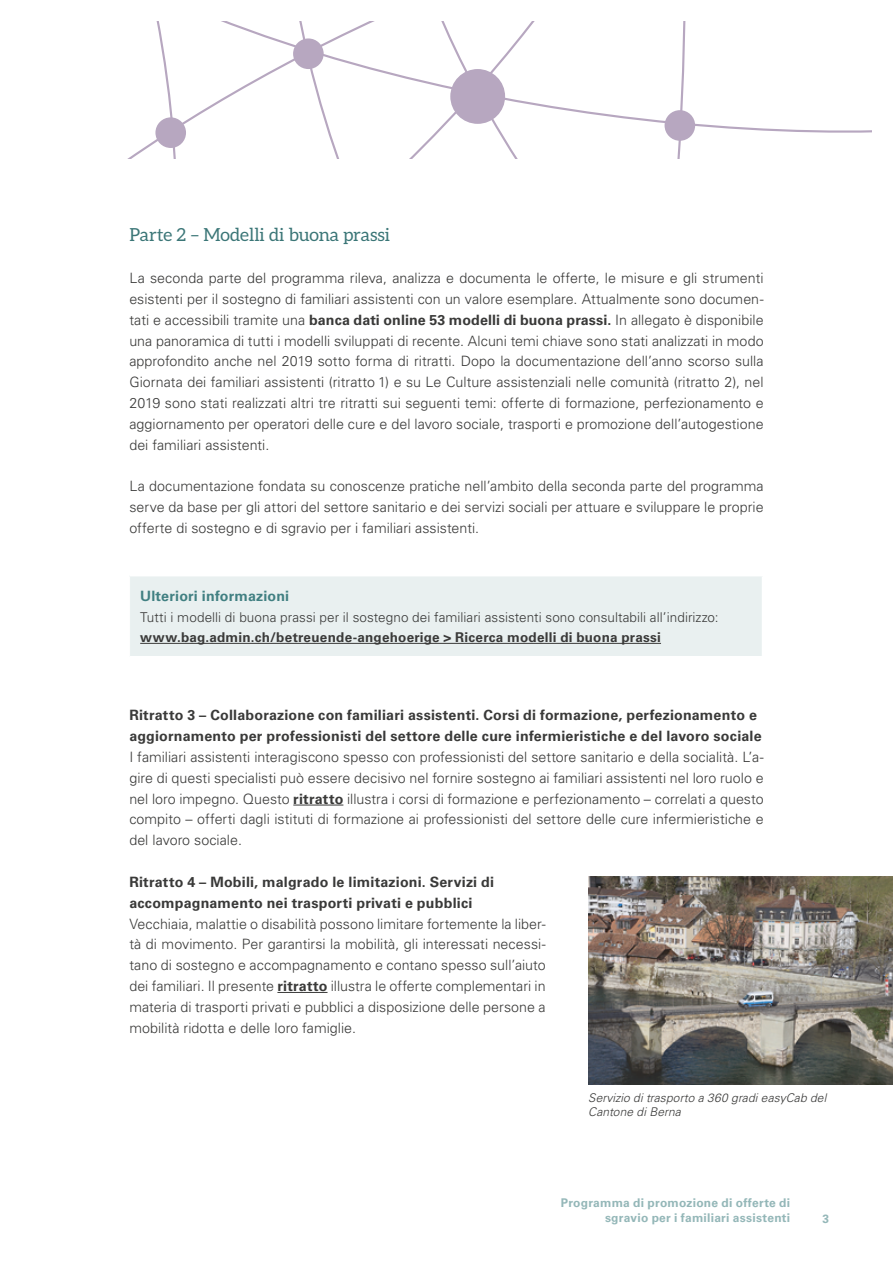
<style>
.page{position:relative;width:893px;height:1263px;background:#fff}
.page>*{position:absolute;margin:0;border:0;box-sizing:border-box;transform-origin:0 0}
.t1{font:18px "Aleo";color:#3b7677}
.t2{font:300 14.25px/20.9px "Univers LT";color:#3a3a39;text-align:justify}
.t3{font:700 14.25px/20.9px "Univers LT";letter-spacing:.015em;color:#3a3a39}
.t4{font:700 14.25px "Univers LT";letter-spacing:.01em;color:#418082}
.t5{font:300 13.5px "Univers LT";letter-spacing:.005em;color:#3a3a39}
.t6{font:700 13.5px "Univers LT";letter-spacing:.02em;color:#3a3a39}
.t7{font:700 12px/15px "Univers LT";letter-spacing:.02em;color:#94b7b8;text-align:right}
.t8{font:italic 300 12px/14.4px "Univers LT";letter-spacing:.01em;color:#3a3a39}
.s1{font-weight:700}
</style>
<div class="page">
<svg style="left:129px;top:21px;width:743px;height:137px"></svg>
<div style="left:665px;top:110px;width:30px;height:31px;background:#b7a7c0;border-radius:50%"></div>
<div style="left:155px;top:117px;width:31px;height:31px;background:#b7a7c0;border-radius:50%"></div>
<div style="left:293px;top:38px;width:31px;height:31px;background:#b7a7c0;border-radius:50%"></div>
<div style="left:450px;top:69px;width:55px;height:55px;background:#b7a7c0;border-radius:50%"></div>
<hr style="left:293px;top:805px;width:50px;height:1px;background:#3a3a39">
<hr style="left:277px;top:992px;width:51px;height:1px;background:#3a3a39">
<div style="left:130px;top:575px;width:633px;height:82px;background:#e9f0f0"></div>
<hr style="left:129px;top:575px;width:635px;height:1px;background:#fff">
<hr style="left:129px;top:656px;width:635px;height:2px;background:#fff">
<hr style="left:762px;top:576px;width:2px;height:80px;background:#fff">
<hr style="left:140px;top:643px;width:521px;height:1px;background:#3a3a39">
<img style="left:588px;top:876px;width:305px;height:208px">
<p class="t1" style="left:129px;top:225px;width:262px">Parte 2 – Modelli di buona prassi</p>
<p class="t2" style="left:129px;top:268px;width:636px">La seconda parte del programma rileva, analizza e documenta le offerte, le misure e gli strumenti esistenti per il sostegno di familiari assistenti con un valore esemplare. Attualmente sono documen&shy;tati e accessibili tramite una <span class="s1">banca dati online 53 modelli di buona prassi.</span> In allegato è disponibile una panoramica di tutti i modelli sviluppati di recente. Alcuni temi chiave sono stati analizzati in modo approfondito anche nel 2019 sotto forma di ritratti. Dopo la documentazione dell’anno scorso sulla Giornata dei familiari assistenti (ritratto 1) e su Le Culture assistenziali nelle comunità (ritratto 2), nel 2019 sono stati realizzati altri tre ritratti sui seguenti temi: offerte di formazione, perfezionamento e aggiornamento per operatori delle cure e del lavoro sociale, trasporti e promozione dell’autogestione dei familiari assistenti.</p>
<p class="t2" style="left:129px;top:476px;width:636px">La documentazione fondata su conoscenze pratiche nell’ambito della seconda parte del programma serve da base per gli attori del settore sanitario e dei servizi sociali per attuare e sviluppare le proprie offerte di sostegno e di sgravio per i familiari assistenti.</p>
<p class="t4" style="left:140px;top:588px;width:151px">Ulteriori informazioni</p>
<p class="t5" style="left:140px;top:609px;width:580px">Tutti i modelli di buona prassi per il sostegno dei familiari assistenti sono consultabili all’indirizzo:</p>
<p class="t6" style="left:140px;top:629px;width:522px">www.bag.admin.ch/betreuende-angehoerige &gt; Ricerca modelli di buona prassi</p>
<p class="t3" style="left:129px;top:705px;width:634px">Ritratto 3 – Collaborazione con familiari assistenti. Corsi di formazione, perfezionamento e aggiornamento per professionisti del settore delle cure infermieristiche e del lavoro sociale</p>
<p class="t2" style="left:129px;top:746px;width:636px">I familiari assistenti interagiscono spesso con professionisti del settore sanitario e della socialità. L’a&shy;gire di questi specialisti può essere decisivo nel fornire sostegno ai familiari assistenti nel loro ruolo e nel loro impegno. Questo <span class="s1">ritratto</span> illustra i corsi di formazione e perfezionamento – correlati a questo compito – offerti dagli istituti di formazione ai professionisti del settore delle cure infermieristiche e del lavoro sociale.</p>
<p class="t3" style="left:129px;top:871px;width:366px">Ritratto 4 – Mobili, malgrado le limitazioni. Servizi di accompagnamento nei trasporti privati e pubblici</p>
<p class="t2" style="left:129px;top:913px;width:418px">Vecchiaia, malattie o disabilità possono limitare fortemente la liber&shy;tà di movimento. Per garantirsi la mobilità, gli interessati necessi&shy;tano di sostegno e accompagnamento e contano spesso sull’aiuto dei familiari. Il presente <span class="s1">ritratto</span> illustra le offerte complementari in materia di trasporti privati e pubblici a disposizione delle persone a mobilità ridotta e delle loro famiglie.</p>
<p class="t8" style="left:588px;top:1090px;width:240px">Servizio di trasporto a 360 gradi easyCab del<br>Cantone di Berna</p>
<p class="t7" style="left:561px;top:1195px;width:231px">Programma di promozione di offerte di sgravio per i familiari assistenti</p>
<p class="t7" style="left:822px;top:1211px;width:8px">3</p>
</div>
